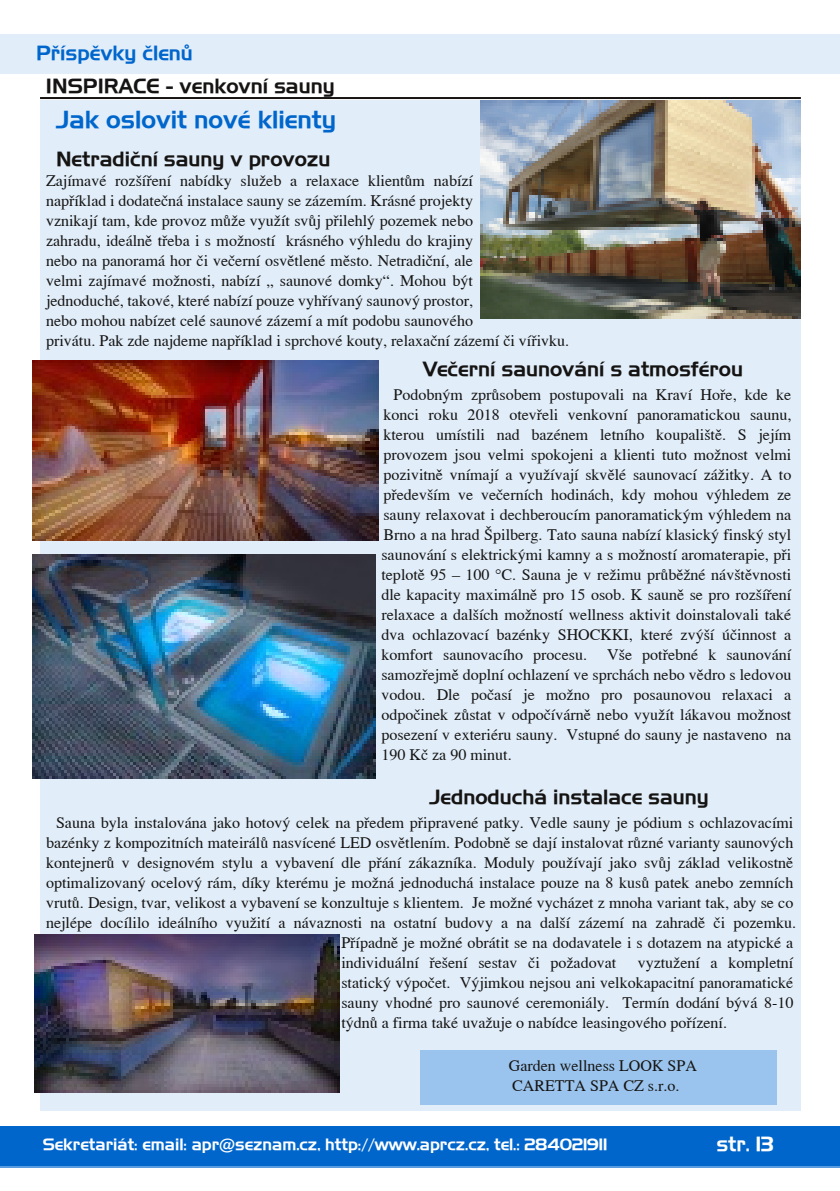
<style>
.page{position:relative;width:840px;height:1191px;background:#fff}
.page>*{position:absolute;margin:0;border:0;box-sizing:border-box;transform-origin:0 0}
.t1{font:24px "Wf 2 Pollen";color:#06c}
.t2{font:20px "Wf 2 Pollen";color:#161413}
.t3{font:20px "Wf 2 Pollen";color:#06c}
.t4{font:20px "Wf 2 Pollen";color:#fff}
.t5{font:16px/20px "Wf 2 Mold";color:#161413;text-align:justify}
.t6{font:16px "Wf 2 Pollen";color:#fff}
</style>
<div class="page">
<div style="left:40px;top:100px;width:760px;height:1011px;background:#e1eefa"></div>
<div style="left:0;top:34px;width:839px;height:39px;background:#e1eefa"></div>
<div style="left:1px;top:1128px;width:838px;height:39px;background:#599de0"></div>
<hr style="left:40px;top:97px;width:760px;height:2px;background:#161413">
<div style="left:0;top:1126px;width:838px;height:40px;background:#06c"></div>
<img style="left:480px;top:100px;width:320px;height:219px">
<div style="left:420px;top:1050px;width:356px;height:55px;background:#9ac4ed"></div>
<img style="left:34px;top:934px;width:305px;height:158px">
<img style="left:32px;top:360px;width:346px;height:180px">
<img style="left:32px;top:554px;width:343px;height:224px">
<p class="t3" style="left:36px;top:40px;width:158px">Příspěvky členů</p>
<p class="t2" style="left:46px;top:73px;width:290px">INSPIRACE ‐ venkovní sauny</p>
<h1 class="t1" style="left:56px;top:105px;width:281px">Jak oslovit nové klienty</h1>
<p class="t2" style="left:56px;top:147px;width:276px">Netradiční sauny v provozu</p>
<p class="t5" style="left:46px;top:171px;width:524px;text-align:left">Zajímavé rozšíření nabídky služeb a relaxace klientům nabízí<br>například i dodatečná instalace sauny se zázemím. Krásné projekty<br>vznikají tam, kde provoz může využít svůj přilehlý pozemek nebo<br>zahradu, ideálně třeba i s možností krásného výhledu do krajiny<br>nebo na panoramá hor či večerní osvětlené město. Netradiční, ale<br>velmi zajímavé možnosti, nabízí „ saunové domky“. Mohou být<br>jednoduché, takové, které nabízí pouze vyhřívaný saunový prostor,<br>nebo mohou nabízet celé saunové zázemí a mít podobu saunového<br>privátu. Pak zde najdeme například i sprchové kouty, relaxační zázemí či vířivku.</p>
<p class="t2" style="left:423px;top:357px;width:321px">Večerní saunování s atmosférou</p>
<p class="t5" style="left:381px;top:385px;width:411px;text-indent:12px">Podobným zprůsobem postupovali na Kraví Hoře, kde ke konci roku 2018 otevřeli venkovní panoramatickou saunu, kterou umístili nad bazénem letního koupaliště. S jejím provozem jsou velmi spokojeni a klienti tuto možnost velmi pozivitně vnímají a využívají skvělé saunovací zážitky. A to především ve večerních hodinách, kdy mohou výhledem ze sauny relaxovat i dechberoucím panoramatickým výhledem na Brno a na hrad Špilberg. Tato sauna nabízí klasický finský styl saunování s elektrickými kamny a s možností aromaterapie, při teplotě 95 – 100 °C. Sauna je v režimu průběžné návštěvnosti dle kapacity maximálně pro 15 osob. K sauně se pro rozšíření relaxace a dalších možností wellness aktivit doinstalovali také dva ochlazovací bazénky SHOCKKI, které zvýší účinnost a komfort saunovacího procesu.</p>
<p class="t5" style="left:381px;top:645px;width:411px;text-indent:226px">Vše potřebné k saunování samozřejmě doplní ochlazení ve sprchách nebo vědro s ledovou vodou. Dle počasí je možno pro posaunovou relaxaci a odpočinek zůstat v odpočívárně nebo využít lákavou možnost posezení v exteriéru sauny. Vstupné do sauny je nastaveno na 190 Kč za 90 minut.</p>
<p class="t2" style="left:429px;top:785px;width:281px">Jednoduchá instalace sauny</p>
<p class="t5" style="left:56px;top:813px;width:738px">Sauna byla instalována jako hotový celek na předem připravené patky. Vedle sauny je pódium s ochlazovacími</p>
<p class="t5" style="left:46px;top:833px;width:748px">bazénky z kompozitních mateirálů nasvícené LED osvětlením. Podobně se dají instalovat různé varianty saunových</p>
<p class="t5" style="left:46px;top:853px;width:748px">kontejnerů v designovém stylu a vybavení dle přání zákazníka. Moduly používají jako svůj základ velikostně</p>
<p class="t5" style="left:46px;top:873px;width:748px">optimalizovaný ocelový rám, díky kterému je možná jednoduchá instalace pouze na 8 kusů patek anebo zemních</p>
<p class="t5" style="left:46px;top:893px;width:748px">vrutů. Design, tvar, velikost a vybavení se konzultuje s klientem. Je možné vycházet z mnoha variant tak, aby se co</p>
<p class="t5" style="left:46px;top:913px;width:751px">nejlépe docílilo ideálního využití a návaznosti na ostatní budovy a na další zázemí na zahradě či pozemku.</p>
<p class="t5" style="left:341px;top:933px;width:453px">Případně je možné obrátit se na dodavatele i s dotazem na atypické a</p>
<p class="t5" style="left:341px;top:953px;width:276px">individuální řešení sestav či požadovat</p>
<p class="t5" style="left:341px;top:953px;width:453px;text-indent:296px">vyztužení a kompletní statický výpočet. Výjimkou nejsou ani velkokapacitní panoramatické sauny vhodné pro saunové ceremoniály. Termín dodání bývá 8‐10 týdnů a firma také uvažuje o nabídce leasingového pořízení.</p>
<p class="t5" style="left:508px;top:1056px;width:189px">Garden wellness LOOK SPA<br>CARETTA SPA CZ s.r.o.</p>
<p class="t6" style="left:43px;top:1135px;width:566px">Sekretariát: email: apr@seznam.cz, http://www.aprcz.cz, tel.: 284021911</p>
<p class="t4" style="left:716px;top:1131px;width:59px">str. 13</p>
</div>
